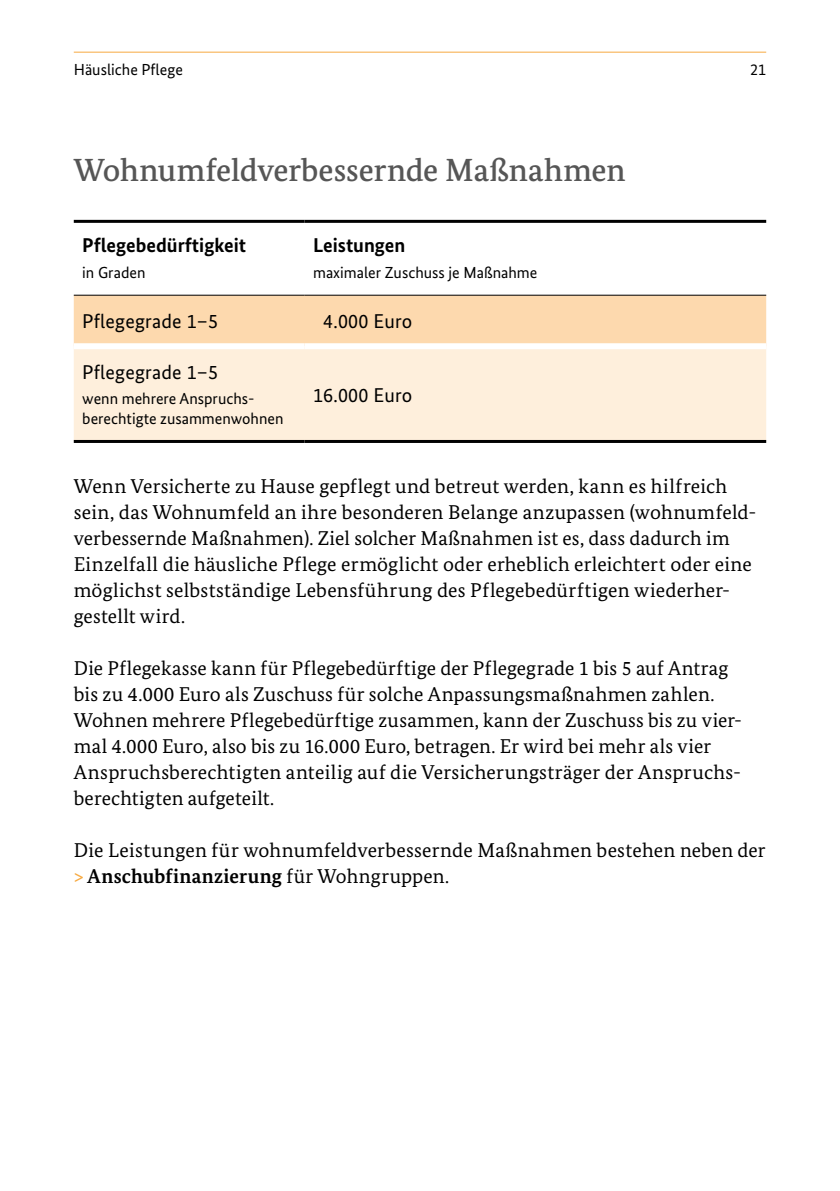
<style>
.page{position:relative;width:840px;height:1191px;background:#fff}
.page>*{position:absolute;margin:0;border:0;box-sizing:border-box;transform-origin:0 0}
.t1{font:500 32px "Bundes Serif";letter-spacing:-.005em;color:#565656}
.t2{font:20px/26px "Bundes Serif";letter-spacing:.01em;color:#000}
.t3{font:20px "Bundes Sans";letter-spacing:.01em;color:#000}
.t4{font:700 20px "Bundes Sans";color:#000}
.t5{font:16px/20px "Bundes Sans";color:#000}
.s1{font-weight:700;color:#f7a940}
.s2{font-weight:700}
</style>
<div class="page">
<hr style="left:74px;top:52px;width:691px;height:1px;background:#f7a940">
<div style="left:74px;top:296px;width:691px;height:47px;background:#fdd9ae"></div>
<div style="left:74px;top:349px;width:691px;height:91px;background:#feefdc"></div>
<hr style="left:74px;top:220px;width:230px;height:3px;background:#000">
<hr style="left:304px;top:220px;width:461px;height:3px;background:#000">
<hr style="left:74px;top:440px;width:230px;height:3px;background:#000">
<hr style="left:304px;top:440px;width:461px;height:3px;background:#000">
<hr style="left:74px;top:295px;width:230px;height:1px;background:#000">
<hr style="left:304px;top:295px;width:461px;height:1px;background:#000">
<p class="t5" style="left:74px;top:59px;width:111px">Häusliche Pflege</p>
<p class="t5" style="left:749px;top:59px;width:17px">21</p>
<h3 class="t1" style="left:74px;top:150px;width:553px">Wohnumfeldverbessernde Maßnahmen</h3>
<p class="t4" style="left:82px;top:233px;width:165px">Pflegebedürftigkeit</p>
<p class="t5" style="left:82px;top:262px;width:65px">in Graden</p>
<p class="t4" style="left:313px;top:233px;width:94px">Leistungen</p>
<p class="t5" style="left:313px;top:262px;width:226px">maximaler Zuschuss je Maßnahme</p>
<p class="t3" style="left:82px;top:309px;width:137px">Pflegegrade 1–5</p>
<p class="t3" style="left:323px;top:309px;width:90px">4.000 Euro</p>
<p class="t3" style="left:82px;top:360px;width:137px">Pflegegrade 1–5</p>
<p class="t5" style="left:82px;top:389px;width:203px">wenn mehrere Anspruchs&shy;berechtigte zusammenwohnen</p>
<p class="t3" style="left:313px;top:382px;width:101px">16.000 Euro</p>
<p class="t2" style="left:74px;top:473px;width:683px">Wenn Versicherte zu Hause gepflegt und betreut werden, kann es hilfreich sein, das Wohnumfeld an ihre besonderen Belange anzupassen (wohnumfeld&shy;verbessernde Maßnahmen). Ziel solcher Maßnahmen ist es, dass dadurch im Einzelfall die häusliche Pflege ermöglicht oder erheblich erleichtert oder eine möglichst selbstständige Lebensführung des Pflegebedürftigen wiederher&shy;gestellt wird.</p>
<p class="t2" style="left:74px;top:655px;width:669px">Die Pflegekasse kann für Pflegebedürftige der Pflegegrade 1 bis 5 auf Antrag bis zu 4.000 Euro als Zuschuss für solche Anpassungsmaßnahmen zahlen.<br>Wohnen mehrere Pflegebedürftige zusammen, kann der Zuschuss bis zu vier&shy;mal 4.000 Euro, also bis zu 16.000 Euro, betragen. Er wird bei mehr als vier Anspruchsberechtigten anteilig auf die Versicherungsträger der Anspruchs&shy;berechtigten aufgeteilt.</p>
<p class="t2" style="left:74px;top:837px;width:692px">Die Leistungen für wohnumfeldverbessernde Maßnahmen bestehen neben der <span class="s1">&gt;</span> <span class="s2">Anschubfinanzierung</span> für Wohngruppen.</p>
</div>
